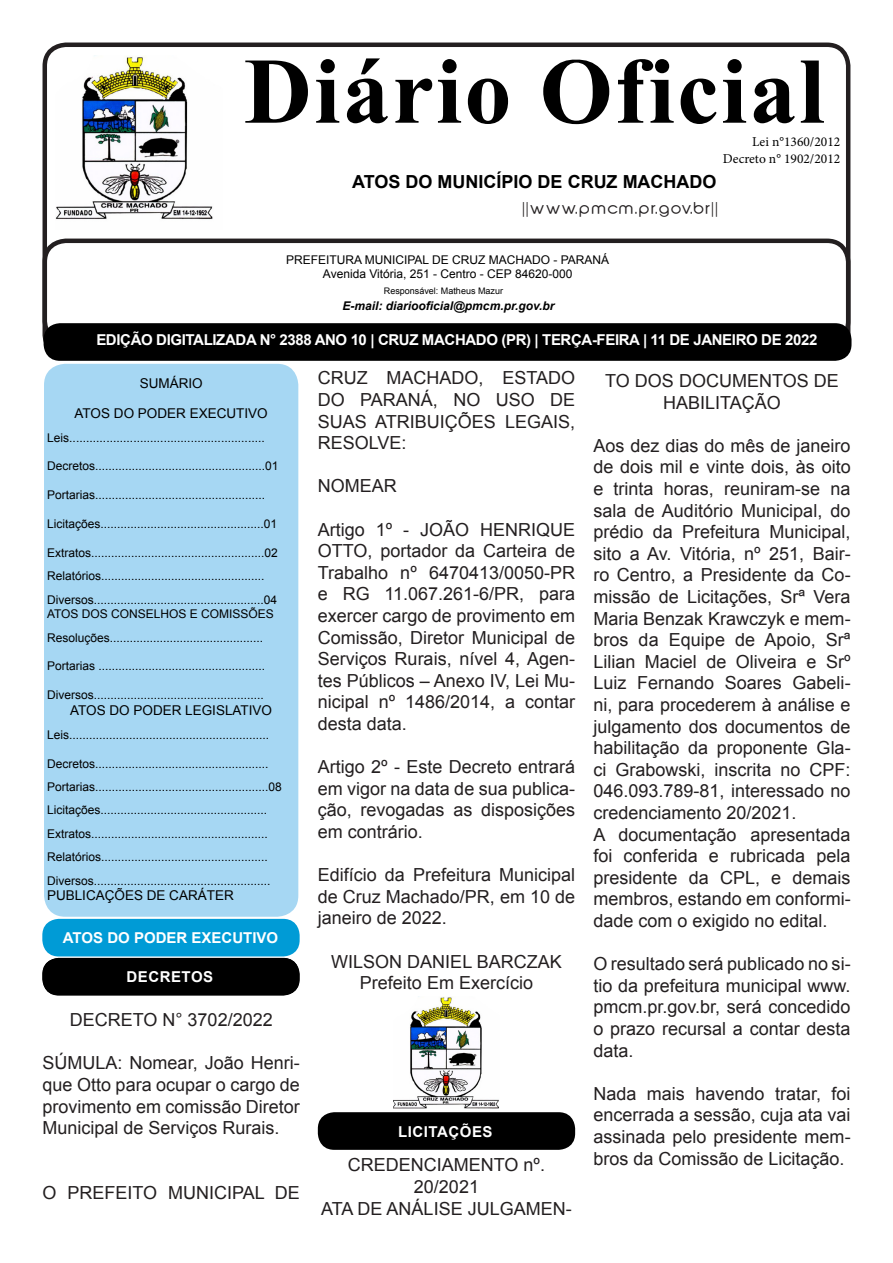
<style>
.page{position:relative;width:893px;height:1263px;background:#fff}
.page>*{position:absolute;margin:0;border:0;box-sizing:border-box;transform-origin:0 0}
.t1{font:700 93.9px "Times New Roman";letter-spacing:.025em;color:#000}
.t2{font:18px/21.6px "Arial";color:#231f20;text-align:justify}
.t3{font:700 18px "Arial";color:#000}
.t4{font:700 15px "Arial";letter-spacing:-.025em;color:#fff}
.t5{font:15px "Abeatby Kai";letter-spacing:.1em;color:#231f20;scale:1.06 1}
.t6{font:700 15px "Arial";color:#fff}
.t7{font:700 15px "Arial";letter-spacing:.035em;color:#fff}
.t8{font:13.5px "Arial";color:#000}
.t9{font:13.5px "Minion Pro";color:#000}
.t10{font:12px "Arial";color:#000}
.t11{font:italic 700 12px "Arial";color:#000}
.t12{font:9px "Arial";color:#000}
</style>
<div class="page">
<img style="left:393px;top:997px;width:106px;height:111px">
<div style="left:318px;top:1112px;width:257px;height:38px;background:#000;border-radius:16px"></div>
<div style="left:43px;top:43px;width:807px;height:301px;border:4px solid #231f20;border-radius:21px"></div>
<div style="left:43px;top:239px;width:807px;height:119px;border:4px solid #231f20;border-radius:21px"></div>
<div style="left:44px;top:364px;width:254px;height:553px;background:#a6d7f3;border-radius:21px"></div>
<div style="left:44px;top:323px;width:807px;height:38px;background:#000;border-radius:16px"></div>
<img style="left:55px;top:55px;width:158px;height:165px">
<div style="left:42px;top:919px;width:258px;height:37px;background:#009bd6;border-radius:16px"></div>
<div style="left:42px;top:958px;width:258px;height:37px;background:#000"></div>
<p class="t1" style="left:244px;top:24px;width:582px">Diário Oficial</p>
<p class="t9" style="left:752px;top:133px;width:90px">Lei n°1360/2012</p>
<p class="t9" style="left:723px;top:149px;width:119px">Decreto n° 1902/2012</p>
<p class="t3" style="left:352px;top:169px;width:366px">ATOS DO MUNICÍPIO DE CRUZ MACHADO</p>
<p class="t5" style="left:523px;top:202px;width:186px">||www.pmcm.pr.gov.br||</p>
<p class="t10" style="left:286px;top:251px;width:325px">PREFEITURA MUNICIPAL DE CRUZ MACHADO - PARANÁ</p>
<p class="t10" style="left:323px;top:266px;width:251px">Avenida Vitória, 251 - Centro - CEP 84620-000</p>
<p class="t11" style="left:343px;top:298px;width:213px">E-mail: diariooficial@pmcm.pr.gov.br</p>
<p class="t4" style="left:96px;top:329px;width:722px">EDIÇÃO DIGITALIZADA N° 2388 ANO 10 | CRUZ MACHADO (PR) | TERÇA-FEIRA | 11 DE JANEIRO DE 2022</p>
<p class="t8" style="left:140px;top:374px;width:65px">SUMÁRIO</p>
<p class="t8" style="left:75px;top:404px;width:195px">ATOS DO PODER EXECUTIVO</p>
<p class="t10" style="left:47px;top:429px;width:219px">Leis..........................................................</p>
<p class="t10" style="left:47px;top:458px;width:233px">Decretos...................................................01</p>
<p class="t10" style="left:47px;top:487px;width:220px">Portarias...................................................</p>
<p class="t10" style="left:47px;top:516px;width:232px">Licitações.................................................01</p>
<p class="t10" style="left:47px;top:544px;width:232px">Extratos....................................................02</p>
<p class="t10" style="left:47px;top:568px;width:219px">Relatórios.................................................</p>
<p class="t10" style="left:47px;top:591px;width:232px">Diversos...................................................04</p>
<p class="t10" style="left:47px;top:606px;width:228px">ATOS DOS CONSELHOS E COMISSÕES</p>
<p class="t10" style="left:47px;top:629px;width:218px">Resoluções..............................................</p>
<p class="t10" style="left:47px;top:658px;width:220px">Portarias ..................................................</p>
<p class="t10" style="left:47px;top:687px;width:218px">Diversos...................................................</p>
<p class="t8" style="left:70px;top:701px;width:203px">ATOS DO PODER LEGISLATIVO</p>
<p class="t10" style="left:47px;top:726px;width:224px">Leis............................................................</p>
<p class="t10" style="left:47px;top:755px;width:223px">Decretos....................................................</p>
<p class="t10" style="left:47px;top:778px;width:236px">Portarias....................................................08</p>
<p class="t10" style="left:47px;top:802px;width:222px">Licitações..................................................</p>
<p class="t10" style="left:47px;top:825px;width:222px">Extratos.....................................................</p>
<p class="t10" style="left:47px;top:849px;width:222px">Relatórios..................................................</p>
<p class="t10" style="left:47px;top:872px;width:225px">Diversos.....................................................</p>
<p class="t8" style="left:47px;top:885px;width:188px">PUBLICAÇÕES DE CARÁTER</p>
<p class="t12" style="left:384px;top:284px;width:121px">Responsável: Matheus Mazur</p>
<p class="t2" style="left:318px;top:367px;width:259px">CRUZ MACHADO, ESTADO DO PARANÁ, NO USO DE SUAS ATRIBUIÇÕES LEGAIS, RESOLVE:</p>
<p class="t2" style="left:318px;top:475px;width:81px">NOMEAR</p>
<p class="t2" style="left:318px;top:518px;width:259px">Artigo 1º - JOÃO HENRIQUE OTTO, portador da Carteira de Trabalho nº 6470413/0050-PR e RG 11.067.261-6/PR, para exercer cargo de provimento em Comissão, Diretor Municipal de Serviços Rurais, nível 4, Agen&shy;tes Públicos – Anexo IV, Lei Mu&shy;nicipal nº 1486/2014, a contar desta data.</p>
<p class="t2" style="left:318px;top:756px;width:259px">Artigo 2º - Este Decreto entrará em vigor na data de sua publica&shy;ção, revogadas as disposições em contrário.</p>
<p class="t2" style="left:318px;top:864px;width:259px">Edifício da Prefeitura Municipal de Cruz Machado/PR, em 10 de janeiro de 2022.</p>
<p class="t2" style="left:331px;top:950px;width:232px">WILSON DANIEL BARCZAK</p>
<p class="t2" style="left:360px;top:972px;width:175px">Prefeito Em Exercício</p>
<p class="t2" style="left:605px;top:370px;width:235px;text-align:center">TO DOS DOCUMENTOS DE<br>HABILITAÇÃO</p>
<p class="t2" style="left:593px;top:434px;width:259px">Aos dez dias do mês de janeiro de dois mil e vinte dois, às oito e trinta horas, reuniram-se na sala de Auditório Municipal, do prédio da Prefeitura Municipal, sito a Av. Vitória, nº 251, Bair&shy;ro Centro, a Presidente da Co&shy;missão de Licitações, Srª Vera Maria Benzak Krawczyk e mem&shy;bros da Equipe de Apoio, Srª Lilian Maciel de Oliveira e Srº Luiz Fernando Soares Gabeli&shy;ni, para procederem à análise e julgamento dos documentos de habilitação da proponente Gla&shy;ci Grabowski, inscrita no CPF:<br>046.093.789-81, interessado no credenciamento 20/2021.</p>
<p class="t2" style="left:593px;top:823px;width:259px">A documentação apresentada foi conferida e rubricada pela presidente da CPL, e demais membros, estando em conformi&shy;dade com o exigido no edital.</p>
<p class="t2" style="left:593px;top:953px;width:259px">O resultado será publicado no si&shy;tio da prefeitura municipal www. pmcm.pr.gov.br, será concedido o prazo recursal a contar desta data.</p>
<p class="t2" style="left:593px;top:1082px;width:259px">Nada mais havendo tratar, foi encerrada a sessão, cuja ata vai assinada pelo presidente mem&shy;bros da Comissão de Licitação.</p>
<p class="t6" style="left:63px;top:927px;width:217px">ATOS DO PODER EXECUTIVO</p>
<p class="t7" style="left:126px;top:966px;width:88px">DECRETOS</p>
<p class="t2" style="left:70px;top:1009px;width:204px">DECRETO N° 3702/2022</p>
<p class="t2" style="left:43px;top:1052px;width:259px">SÚMULA: Nomear, João Henri&shy;que Otto para ocupar o cargo de provimento em comissão Diretor Municipal de Serviços Rurais.</p>
<p class="t7" style="left:398px;top:1121px;width:96px">LICITAÇÕES</p>
<p class="t2" style="left:348px;top:1154px;width:199px;text-align:center">CREDENCIAMENTO nº.<br>20/2021</p>
<p class="t2" style="left:321px;top:1197px;width:252px">ATA DE ANÁLISE JULGAMEN-</p>
<p class="t2" style="left:43px;top:1182px;width:259px">O PREFEITO MUNICIPAL DE</p>
</div>
